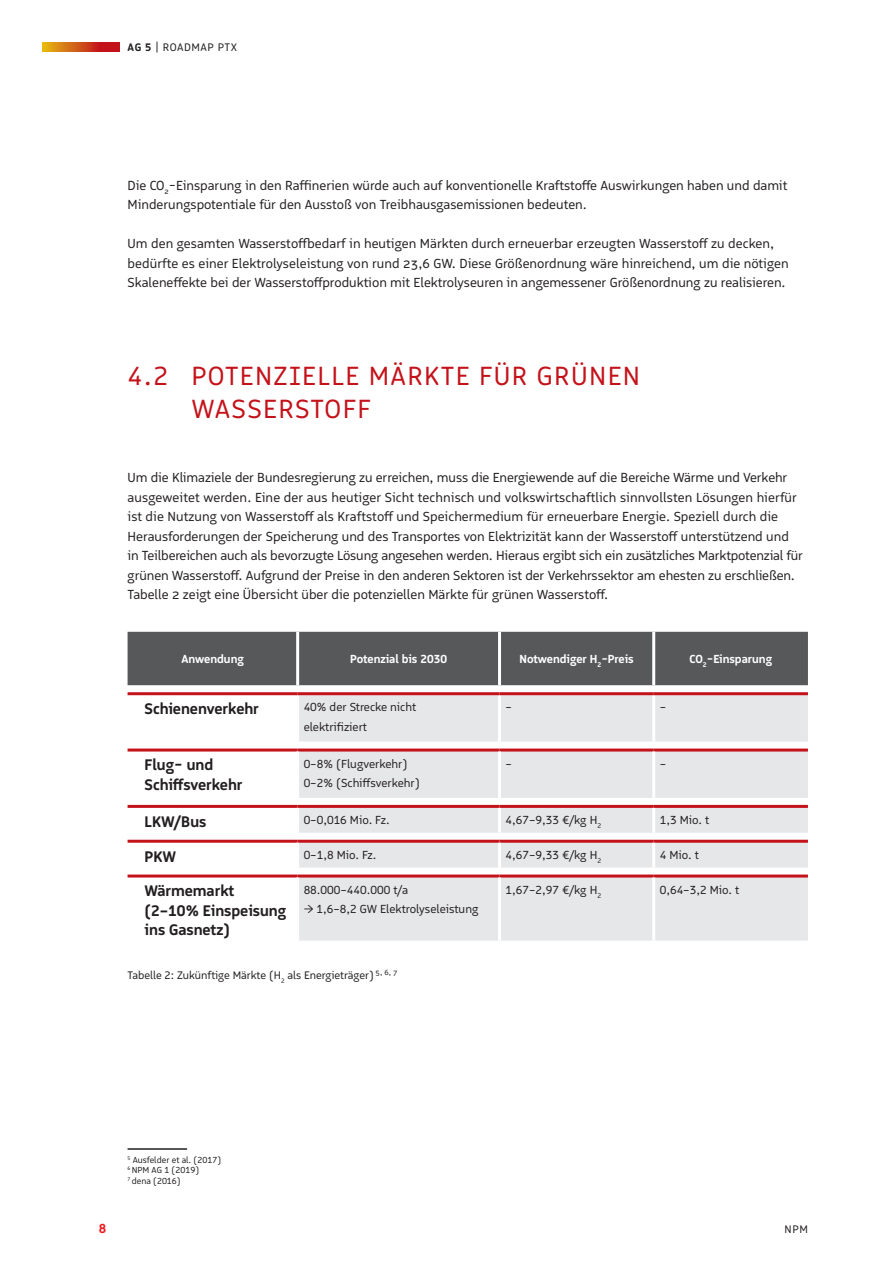
<style>
.page{position:relative;width:893px;height:1263px;background:#fff}
.page>*{position:absolute;margin:0;border:0;box-sizing:border-box;transform-origin:0 0}
.t1{font:27px/33px "Logical";letter-spacing:.05em;color:#c4121a}
.t2{font:700 15.75px/19.5px "Logical";color:#231f20}
.t3{font:13.5px/19.5px "Logical";color:#231f20}
.t4{font:700 13.5px "Logical";color:#ee1d23}
.t5{font:12px/19.5px "Logical";color:#231f20}
.t6{font:700 12px "Logical";color:#fff}
.t7{font:11.25px "Logical";color:#231f20}
.t8{font:11.25px "Logical";letter-spacing:.05em;color:#231f20}
.t9{font:9px/10.8px "Logical";color:#231f20}
.s1{font-weight:700}
</style>
<div class="page">
<svg style="left:43px;top:42px;width:76px;height:10px"></svg>
<div style="left:128px;top:632px;width:680px;height:53px;background:#57585a"></div>
<svg style="left:298px;top:695px;width:510px;height:246px;background:#e8e8ea"></svg>
<hr style="left:128px;top:748px;width:170px;height:3px;background:#c4121a">
<hr style="left:298px;top:748px;width:202px;height:3px;background:#c4121a">
<hr style="left:500px;top:748px;width:154px;height:3px;background:#c4121a">
<hr style="left:654px;top:748px;width:154px;height:3px;background:#c4121a">
<hr style="left:128px;top:805px;width:170px;height:3px;background:#c4121a">
<hr style="left:298px;top:805px;width:202px;height:3px;background:#c4121a">
<hr style="left:500px;top:805px;width:154px;height:3px;background:#c4121a">
<hr style="left:654px;top:805px;width:154px;height:3px;background:#c4121a">
<hr style="left:128px;top:840px;width:170px;height:3px;background:#c4121a">
<hr style="left:298px;top:840px;width:202px;height:3px;background:#c4121a">
<hr style="left:500px;top:840px;width:154px;height:3px;background:#c4121a">
<hr style="left:654px;top:840px;width:154px;height:3px;background:#c4121a">
<hr style="left:128px;top:874px;width:170px;height:3px;background:#c4121a">
<hr style="left:298px;top:874px;width:202px;height:3px;background:#c4121a">
<hr style="left:500px;top:874px;width:154px;height:3px;background:#c4121a">
<hr style="left:654px;top:874px;width:154px;height:3px;background:#c4121a">
<hr style="left:296px;top:632px;width:3px;height:53px;background:#fff">
<hr style="left:498px;top:632px;width:3px;height:53px;background:#fff">
<hr style="left:652px;top:632px;width:3px;height:53px;background:#fff">
<hr style="left:296px;top:695px;width:3px;height:46px;background:#fff">
<hr style="left:498px;top:695px;width:3px;height:46px;background:#fff">
<hr style="left:652px;top:695px;width:3px;height:46px;background:#fff">
<hr style="left:296px;top:751px;width:3px;height:47px;background:#fff">
<hr style="left:498px;top:751px;width:3px;height:47px;background:#fff">
<hr style="left:652px;top:751px;width:3px;height:47px;background:#fff">
<hr style="left:296px;top:808px;width:3px;height:25px;background:#fff">
<hr style="left:498px;top:808px;width:3px;height:25px;background:#fff">
<hr style="left:652px;top:808px;width:3px;height:25px;background:#fff">
<hr style="left:296px;top:843px;width:3px;height:24px;background:#fff">
<hr style="left:498px;top:843px;width:3px;height:24px;background:#fff">
<hr style="left:652px;top:843px;width:3px;height:24px;background:#fff">
<hr style="left:296px;top:877px;width:3px;height:64px;background:#fff">
<hr style="left:498px;top:877px;width:3px;height:64px;background:#fff">
<hr style="left:652px;top:877px;width:3px;height:64px;background:#fff">
<hr style="left:128px;top:692px;width:170px;height:3px;background:#c4121a">
<hr style="left:298px;top:692px;width:202px;height:3px;background:#c4121a">
<hr style="left:500px;top:692px;width:154px;height:3px;background:#c4121a">
<hr style="left:654px;top:692px;width:154px;height:3px;background:#c4121a">
<hr style="left:128px;top:1148px;width:59px;height:2px;background:#231f20">
<p class="t8" style="left:128px;top:40px;width:111px"><span class="s1">AG 5</span> | ROADMAP PTX</p>
<p class="t3" style="left:128px;top:175px;width:661px">Die CO<sub>2</sub>-Einsparung in den Raffinerien würde auch auf konventionelle Kraftstoffe Auswirkungen haben und damit<br>Minderungspotentiale für den Ausstoß von Treibhausgasemissionen bedeuten.</p>
<p class="t3" style="left:128px;top:234px;width:663px">Um den gesamten Wasserstoffbedarf in heutigen Märkten durch erneuerbar erzeugten Wasserstoff zu decken, bedürfte es einer Elektrolyseleistung von rund 23,6 GW. Diese Größenordnung wäre hinreichend, um die nötigen<br>Skaleneffekte bei der Wasserstoffproduktion mit Elektrolyseuren in angemessener Größenordnung zu realisieren.</p>
<h1 class="t1" style="left:191px;top:359px;width:450px;text-indent:-64px">4.2 POTENZIELLE MÄRKTE FÜR GRÜNEN<br>WASSERSTOFF</h1>
<p class="t3" style="left:128px;top:468px;width:677px">Um die Klimaziele der Bundesregierung zu erreichen, muss die Energiewende auf die Bereiche Wärme und Verkehr ausgeweitet werden. Eine der aus heutiger Sicht technisch und volkswirtschaftlich sinnvollsten Lösungen hierfür ist die Nutzung von Wasserstoff als Kraftstoff und Speichermedium für erneuerbare Energie. Speziell durch die Herausforderungen der Speicherung und des Transportes von Elektrizität kann der Wasserstoff unterstützend und in Teilbereichen auch als bevorzugte Lösung angesehen werden. Hieraus ergibt sich ein zusätzliches Marktpotenzial für grünen Wasserstoff. Aufgrund der Preise in den anderen Sektoren ist der Verkehrssektor am ehesten zu erschließen.<br>Tabelle 2 zeigt eine Übersicht über die potenziellen Märkte für grünen Wasserstoff.</p>
<p class="t6" style="left:181px;top:651px;width:64px">Anwendung</p>
<p class="t6" style="left:350px;top:651px;width:98px">Potenzial bis 2030</p>
<p class="t6" style="left:520px;top:651px;width:116px">Notwendiger H<sub>2</sub>-Preis</p>
<p class="t6" style="left:690px;top:651px;width:84px">CO<sub>2</sub>-Einsparung</p>
<p class="t2" style="left:145px;top:699px;width:116px">Schienenverkehr</p>
<p class="t5" style="left:304px;top:697px;width:114px">40% der Strecke nicht elektrifiziert</p>
<p class="t5" style="left:506px;top:697px;width:8px">–</p>
<p class="t5" style="left:660px;top:697px;width:8px">–</p>
<p class="t2" style="left:145px;top:755px;width:100px">Flug- und<br>Schiffsverkehr</p>
<p class="t5" style="left:304px;top:754px;width:118px">0–8% (Flugverkehr)<br>0–2% (Schiffsverkehr)</p>
<p class="t5" style="left:506px;top:754px;width:8px">–</p>
<p class="t5" style="left:660px;top:754px;width:8px">–</p>
<p class="t2" style="left:145px;top:811px;width:63px">LKW/Bus</p>
<p class="t5" style="left:304px;top:810px;width:88px">0–0,016 Mio. Fz.</p>
<p class="t5" style="left:506px;top:810px;width:97px">4,67–9,33 €/kg H<sub>2</sub></p>
<p class="t5" style="left:660px;top:810px;width:51px">1,3 Mio. t</p>
<p class="t2" style="left:145px;top:846px;width:33px">PKW</p>
<p class="t5" style="left:304px;top:845px;width:74px">0–1,8 Mio. Fz.</p>
<p class="t5" style="left:506px;top:845px;width:97px">4,67–9,33 €/kg H<sub>2</sub></p>
<p class="t5" style="left:660px;top:845px;width:41px">4 Mio. t</p>
<p class="t2" style="left:145px;top:881px;width:143px">Wärmemarkt (2–10% Einspeisung ins Gasnetz)</p>
<p class="t5" style="left:304px;top:880px;width:106px">88.000–440.000 t/a</p>
<p class="t5" style="left:506px;top:880px;width:97px">1,67–2,97 €/kg H<sub>2</sub></p>
<p class="t5" style="left:660px;top:880px;width:81px">0,64–3,2 Mio. t</p>
<p class="t5" style="left:304px;top:899px;width:176px">→ 1,6–8,2 GW Elektrolyseleistung</p>
<p class="t7" style="left:128px;top:969px;width:271px">Tabelle 2: Zukünftige Märkte (H<sub>2</sub> als Energieträger) <sup>5,</sup> <sup>6,</sup> <sup>7</sup></p>
<p class="t9" style="left:128px;top:1154px;width:95px"><sup>5</sup> Ausfelder et al. (2017)<br><sup>6</sup> NPM AG 1 (2019)<br><sup>7</sup> dena (2016)</p>
<p class="t4" style="left:99px;top:1220px;width:9px">8</p>
<p class="t7" style="left:785px;top:1222px;width:25px">NPM</p>
</div>
